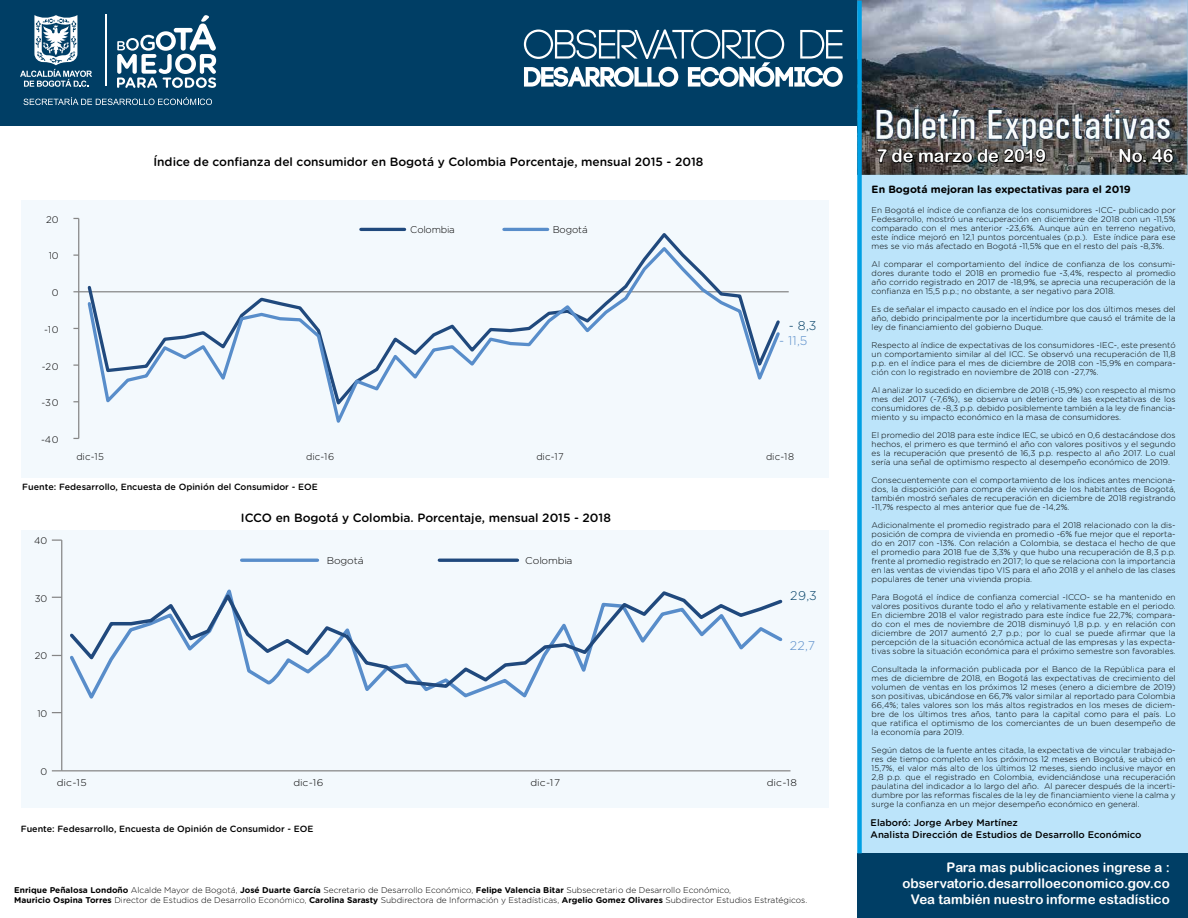
<style>
.page{position:relative;width:1188px;height:918px;background:#fff}
.page>*{position:absolute;margin:0;border:0;box-sizing:border-box;transform-origin:0 0}
.t1{font:18px "Arial Rounded MT Bold";color:#fff}
.t2{font:13.35px/15.9px "Arial Rounded MT Bold";color:#fff;text-align:right}
.t3{font:300 12.6px "Gotham Rounded";color:#588dca}
.t4{font:300 12.6px "Gotham Rounded";color:#003e65}
.t5{font:500 12px "Gotham Rounded";color:#000}
.t6{font:700 10.5px "Gotham Rounded";color:#000}
.t7{font:300 9.75px "Gotham Rounded";letter-spacing:-.01em;color:#000}
.t8{font:300 9.75px "Gotham Rounded";letter-spacing:-.01em;color:#000;scale:1.06 1}
.t9{font:500 9.6px/11.6px "Gotham Rounded";color:#000}
.t10{font:300 9.6px "Gotham Rounded";letter-spacing:.01em;color:#000}
.t11{font:300 9.6px "Gotham Rounded";letter-spacing:.01em;color:#000;scale:1.07 1}
.t12{font:500 9px "Gotham Rounded";color:#000}
.t13{font:300 8.4px/10.1px "Gotham Rounded";color:#000}
.t14{font:300 8.25px/9px "Gotham Rounded";color:#000;text-align:justify}
.s1{font-weight:700}
</style>
<div class="page">
<div style="left:1px;top:0;width:858px;height:126px;background:#003e65"></div>
<div style="left:860px;top:1px;width:328px;height:917px;background:#bce4fa"></div>
<div style="left:857px;top:853px;width:331px;height:65px;background:#003e65"></div>
<img style="left:858px;top:0;width:329px;height:174px">
<div style="left:857px;top:1px;width:5px;height:852px;background:#009fe3"></div>
<svg style="left:524px;top:30px;width:319px;height:57px"></svg>
<svg style="left:20px;top:15px;width:72px;height:72px"></svg>
<hr style="left:106px;top:14px;width:1px;height:72px;background:#fff">
<svg style="left:117px;top:15px;width:99px;height:73px"></svg>
<svg style="left:24px;top:97px;width:188px;height:8px"></svg>
<svg style="left:876px;top:147px;width:171px;height:18px;background:#353331"></svg>
<svg style="left:1118px;top:147px;width:57px;height:18px"></svg>
<div style="left:21px;top:530px;width:808px;height:277px;background:#f3f9fd"></div>
<div style="left:21px;top:201px;width:808px;height:277px;background:#f3f9fd"></div>
<hr style="left:78px;top:218px;width:1px;height:220px;background:#868686">
<hr style="left:79px;top:291px;width:710px;height:1px;background:#868686">
<svg style="left:86px;top:244px;width:696px;height:179px"></svg>
<hr style="left:361px;top:228px;width:44px;height:3px;background:#20497d">
<hr style="left:504px;top:228px;width:44px;height:3px;background:#588dca">
<hr style="left:61px;top:540px;width:1px;height:231px;background:#868686">
<svg style="left:52px;top:539px;width:10px;height:2px"></svg>
<hr style="left:62px;top:770px;width:728px;height:1px;background:#868686">
<svg style="left:70px;top:589px;width:713px;height:101px"></svg>
<hr style="left:242px;top:559px;width:76px;height:3px;background:#588dca">
<hr style="left:439px;top:559px;width:78px;height:3px;background:#20497d">
<h3 class="t5" style="left:153px;top:153px;width:552px">Índice de confianza del consumidor en Bogotá y Colombia Porcentaje, mensual 2015 - 2018</h3>
<p class="t10" style="left:46px;top:213px;width:14px">20</p>
<p class="t10" style="left:49px;top:250px;width:11px">10</p>
<p class="t10" style="left:52px;top:286px;width:8px">0</p>
<p class="t10" style="left:44px;top:323px;width:16px">-10</p>
<p class="t10" style="left:42px;top:360px;width:18px">-20</p>
<p class="t10" style="left:42px;top:397px;width:18px">-30</p>
<p class="t10" style="left:41px;top:433px;width:19px">-40</p>
<p class="t7" style="left:410px;top:223px;width:46px">Colombia</p>
<p class="t7" style="left:553px;top:223px;width:36px">Bogotá</p>
<h3 class="t4" style="left:789px;top:317px;width:29px">- 8,3</h3>
<h3 class="t3" style="left:779px;top:332px;width:30px">- 11,5</h3>
<p class="t10" style="left:76px;top:450px;width:29px">dic-15</p>
<p class="t10" style="left:306px;top:450px;width:30px">dic-16</p>
<p class="t10" style="left:536px;top:450px;width:29px">dic-17</p>
<p class="t10" style="left:766px;top:450px;width:29px">dic-18</p>
<p class="t12" style="left:22px;top:480px;width:297px">Fuente: Fedesarrollo, Encuesta de Opinión del Consumidor - EOE</p>
<p class="t10" style="left:34px;top:534px;width:14px">40</p>
<p class="t10" style="left:35px;top:592px;width:14px">30</p>
<p class="t10" style="left:35px;top:650px;width:14px">20</p>
<h3 class="t5" style="left:241px;top:509px;width:372px">ICCO en Bogotá y Colombia. Porcentaje, mensual 2015 - 2018</h3>
<p class="t8" style="left:327px;top:554px;width:36px">Bogotá</p>
<p class="t8" style="left:525px;top:554px;width:46px">Colombia</p>
<h3 class="t4" style="left:790px;top:587px;width:28px">29,3</h3>
<h3 class="t3" style="left:790px;top:637px;width:27px">22,7</h3>
<p class="t10" style="left:37px;top:707px;width:11px">10</p>
<p class="t10" style="left:40px;top:765px;width:8px">0</p>
<p class="t11" style="left:57px;top:776px;width:29px">dic-15</p>
<p class="t11" style="left:293px;top:776px;width:30px">dic-16</p>
<p class="t11" style="left:530px;top:776px;width:29px">dic-17</p>
<p class="t11" style="left:767px;top:776px;width:30px">dic-18</p>
<p class="t12" style="left:21px;top:822px;width:294px">Fuente: Fedesarrollo, Encuesta de Opinión de Consumidor - EOE</p>
<p class="t13" style="left:14px;top:884px;width:795px"><span class="s1">Enrique Peñalosa Londoño</span> Alcalde Mayor de Bogotá, <span class="s1">José Duarte García</span> Secretario de Desarrollo Económico, <span class="s1">Felipe Valencia Bitar</span> Subsecretario de Desarrollo Económico,<br><span class="s1">Mauricio Ospina Torres</span> Director de Estudios de Desarrollo Económico, <span class="s1">Carolina Sarasty</span> Subdirectora de Información y Estadísticas, <span class="s1">Argelio Gomez Olivares</span> Subdirector Estudios Estratégicos.</p>
<h1 class="t1" style="left:876px;top:145px;width:171px">7 de marzo de 2019</h1>
<h1 class="t1" style="left:1118px;top:145px;width:57px">No. 46</h1>
<p class="t6" style="left:872px;top:182px;width:261px">En Bogotá mejoran las expectativas para el 2019</p>
<p class="t14" style="left:872px;top:205px;width:306px">En Bogotá el índice de confianza de los consumidores -ICC- publicado por Fedesarrollo, mostró una recuperación en diciembre de 2018 con un -11,5% comparado con el mes anterior -23,6%. Aunque aún en terreno negativo, este índice mejoró en 12,1 puntos porcentuales (p.p.). Este índice para ese mes se vio más afectado en Bogotá -11,5% que en el resto del país -8,3%.</p>
<p class="t14" style="left:872px;top:259px;width:306px">Al comparar el comportamiento del índice de confianza de los consumi&shy;dores durante todo el 2018 en promedio fue -3,4%, respecto al promedio año corrido registrado en 2017 de -18,9%, se aprecia una recuperación de la confianza en 15,5 p.p.; no obstante, a ser negativo para 2018.</p>
<p class="t14" style="left:872px;top:304px;width:306px">Es de señalar el impacto causado en el índice por los dos últimos meses del año, debido principalmente por la incertidumbre que causó el trámite de la ley de financiamiento del gobierno Duque.</p>
<p class="t14" style="left:872px;top:340px;width:306px">Respecto al índice de expectativas de los consumidores -IEC-, este presentó un comportamiento similar al del ICC. Se observó una recuperación de 11,8 p.p. en el índice para el mes de diciembre de 2018 con -15,9% en compara&shy;ción con lo registrado en noviembre de 2018 con -27,7%.</p>
<p class="t14" style="left:872px;top:385px;width:306px">Al analizar lo sucedido en diciembre de 2018 (-15,9%) con respecto al mismo mes del 2017 (-7,6%), se observa un deterioro de las expectativas de los consumidores de -8,3 p.p. debido posiblemente también a la ley de financia&shy;miento y su impacto económico en la masa de consumidores.</p>
<p class="t14" style="left:872px;top:430px;width:306px">El promedio del 2018 para este índice IEC, se ubicó en 0,6 destacándose dos hechos, el primero es que terminó el año con valores positivos y el segundo es la recuperación que presentó de 16,3 p.p. respecto al año 2017. Lo cual sería una señal de optimismo respecto al desempeño económico de 2019.</p>
<p class="t14" style="left:872px;top:475px;width:306px">Consecuentemente con el comportamiento de los índices antes menciona&shy;dos, la disposición para compra de vivienda de los habitantes de Bogotá, también mostró señales de recuperación en diciembre de 2018 registrando -11,7% respecto al mes anterior que fue de -14,2%.</p>
<p class="t14" style="left:872px;top:520px;width:306px">Adicionalmente el promedio registrado para el 2018 relacionado con la dis&shy;posición de compra de vivienda en promedio -6% fue mejor que el reporta&shy;do en 2017 con -13%. Con relación a Colombia, se destaca el hecho de que el promedio para 2018 fue de 3,3% y que hubo una recuperación de 8,3 p.p. frente al promedio registrado en 2017; lo que se relaciona con la importancia en las ventas de viviendas tipo VIS para el año 2018 y el anhelo de las clases populares de tener una vivienda propia.</p>
<p class="t14" style="left:872px;top:592px;width:306px">Para Bogotá el índice de confianza comercial -ICCO- se ha mantenido en valores positivos durante todo el año y relativamente estable en el periodo.<br>En diciembre 2018 el valor registrado para este índice fue 22,7%; compara&shy;do con el mes de noviembre de 2018 disminuyó 1,8 p.p. y en relación con diciembre de 2017 aumentó 2,7 p.p.; por lo cual se puede afirmar que la percepción de la situación económica actual de las empresas y las expecta&shy;tivas sobre la situación económica para el próximo semestre son favorables.</p>
<p class="t14" style="left:872px;top:664px;width:306px">Consultada la información publicada por el Banco de la República para el mes de diciembre de 2018, en Bogotá las expectativas de crecimiento del volumen de ventas en los próximos 12 meses (enero a diciembre de 2019) son positivas, ubicándose en 66,7% valor similar al reportado para Colombia 66,4%; tales valores son los más altos registrados en los meses de diciem&shy;bre de los últimos tres años, tanto para la capital como para el país. Lo que ratifica el optimismo de los comerciantes de un buen desempeño de la economía para 2019.</p>
<p class="t14" style="left:872px;top:745px;width:306px">Según datos de la fuente antes citada, la expectativa de vincular trabajado&shy;res de tiempo completo en los próximos 12 meses en Bogotá, se ubicó en 15,7%, el valor más alto de los últimos 12 meses, siendo inclusive mayor en 2,8 p.p. que el registrado en Colombia, evidenciándose una recuperación paulatina del indicador a lo largo del año. Al parecer después de la incerti&shy;dumbre por las reformas fiscales de la ley de financiamiento viene la calma y surge la confianza en un mejor desempeño económico en general.</p>
<p class="t9" style="left:871px;top:817px;width:272px">Elaboró: Jorge Arbey Martínez<br>Analista Dirección de Estudios de Desarrollo Económico</p>
<h2 class="t2" style="left:902px;top:859px;width:269px">Para mas publicaciones ingrese a : observatorio.desarrolloeconomico.gov.co<br>Vea también nuestro informe estadístico</h2>
</div>
